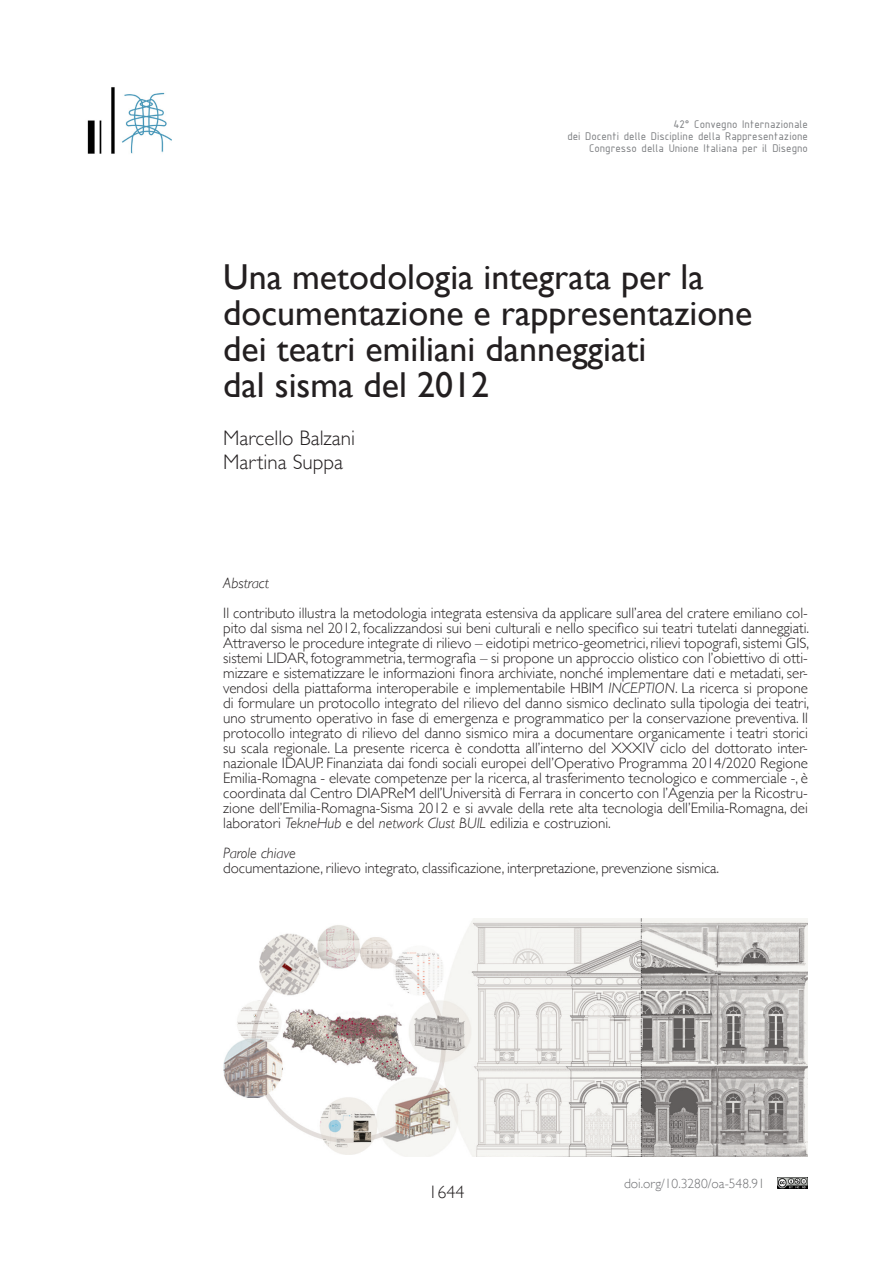
<style>
.page{position:relative;width:893px;height:1263px;background:#fff}
.page>*{position:absolute;margin:0;border:0;box-sizing:border-box;transform-origin:0 0}
.t1{font:36px/36px "Gill Sans";color:#231f20}
.t2{font:300 21px "Gill Sans";color:#231f20}
.t3{font:300 18px "Gill Sans";color:#231f20}
.t4{font:300 15px/15px "Gill Sans";letter-spacing:-.005em;color:#231f20;text-align:justify}
.t5{font:italic 300 15px "Gill Sans";color:#231f20}
.t6{font:300 13.5px "Gill Sans";color:#717275}
.t7{font:12px "ISOCPEUR";color:#7a7c7f}
.s1{font-style:italic}
</style>
<div class="page">
<img style="left:778px;top:1178px;width:30px;height:10px">
<img style="left:87px;top:87px;width:85px;height:67px">
<img style="left:223px;top:918px;width:585px;height:239px">
<p class="t7" style="left:673px;top:116px;width:136px">42° Convegno Internazionale</p>
<p class="t7" style="left:567px;top:128px;width:242px">dei Docenti delle Discipline della Rappresentazione</p>
<p class="t7" style="left:589px;top:140px;width:220px">Congresso della Unione Italiana per il Disegno</p>
<p class="t1" style="left:223px;top:258px;width:531px">Una metodologia integrata per la documentazione e rappresentazione</p>
<p class="t1" style="left:223px;top:330px;width:425px">dei teatri emiliani danneggiati</p>
<p class="t1" style="left:223px;top:366px;width:267px">dal sisma del 2012</p>
<p class="t2" style="left:223px;top:421px;width:133px">Marcello Balzani</p>
<p class="t2" style="left:223px;top:445px;width:121px">Martina Suppa</p>
<p class="t5" style="left:223px;top:574px;width:47px">Abstract</p>
<p class="t4" style="left:223px;top:604px;width:587px">Il contributo illustra la metodologia integrata estensiva da applicare sull’area del cratere emiliano col&shy;pito dal sisma nel 2012, focalizzandosi sui beni culturali e nello specifico sui teatri tutelati danneggiati.<br>Attraverso le procedure integrate di rilievo – eidotipi metrico-geometrici, rilievi topografi, sistemi GIS, sistemi LIDAR, fotogrammetria, termografia – si propone un approccio olistico con l’obiettivo di otti&shy;mizzare e sistematizzare le informazioni finora archiviate, nonché implementare dati e metadati, ser&shy;vendosi della piattaforma interoperabile e implementabile HBIM <span class="s1">INCEPTION</span>. La ricerca si propone di formulare un protocollo integrato del rilievo del danno sismico declinato sulla tipologia dei teatri, uno strumento operativo in fase di emergenza e programmatico per la conservazione preventiva. Il protocollo integrato di rilievo del danno sismico mira a documentare organicamente i teatri storici su scala regionale. La presente ricerca è condotta all’interno del XXXIV ciclo del dottorato inter&shy;nazionale IDAUP. Finanziata dai fondi sociali europei dell’Operativo Programma 2014/2020 Regione Emilia-Romagna - elevate competenze per la ricerca, al trasferimento tecnologico e commerciale -, è coordinata dal Centro DIAPReM dell’Università di Ferrara in concerto con l’Agenzia per la Ricostru&shy;zione dell’Emilia-Romagna-Sisma 2012 e si avvale della rete alta tecnologia dell’Emilia-Romagna, dei laboratori <span class="s1">TekneHub</span> e del <span class="s1">network Clust BUIL</span> edilizia e costruzioni.</p>
<p class="t5" style="left:223px;top:844px;width:74px">Parole chiave</p>
<p class="t4" style="left:223px;top:859px;width:497px">documentazione, rilievo integrato, classificazione, interpretazione, prevenzione sismica.</p>
<p class="t3" style="left:428px;top:1178px;width:37px">1644</p>
<p class="t6" style="left:624px;top:1172px;width:142px">doi.org/10.3280/oa-548.91</p>
</div>
